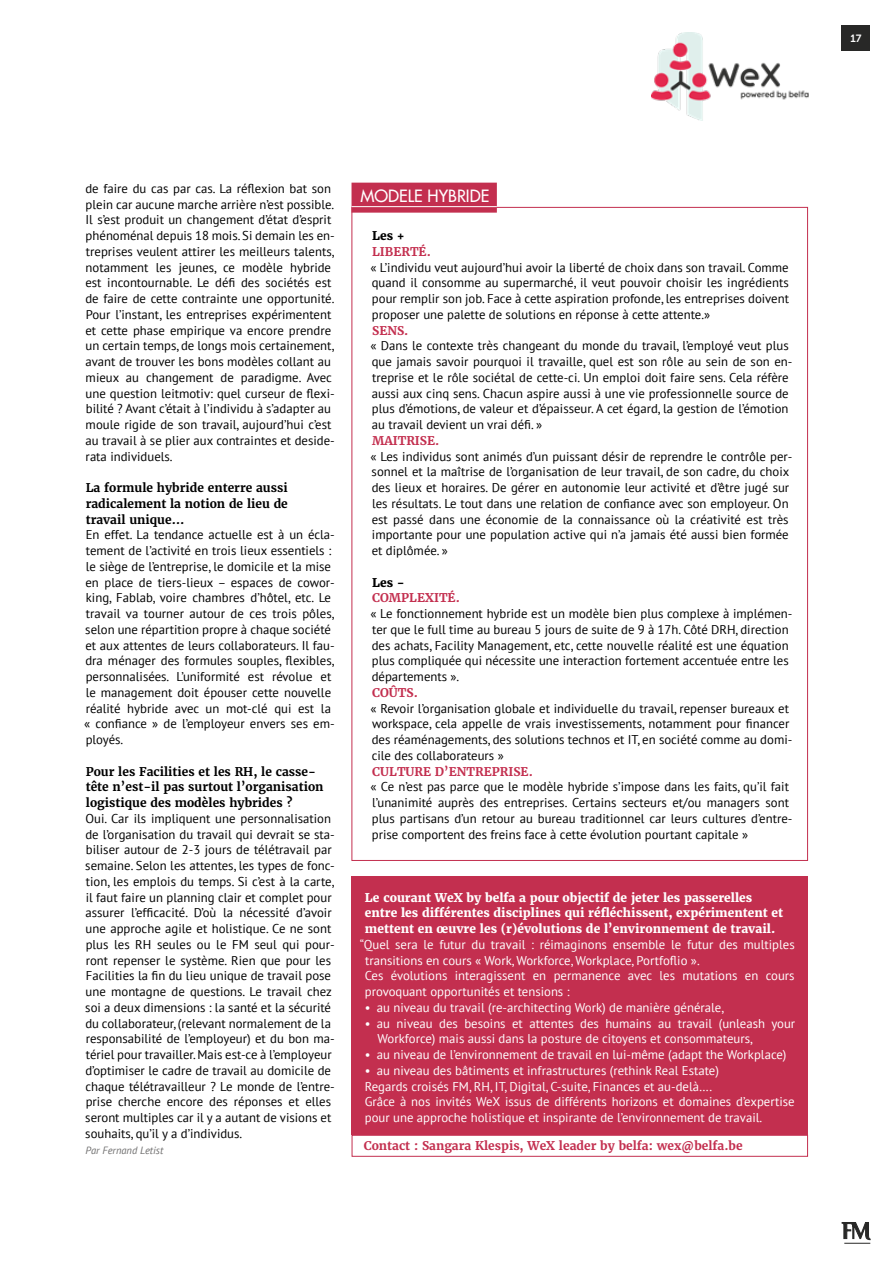
<style>
.page{position:relative;width:893px;height:1263px;background:#fff}
.page>*{position:absolute;margin:0;border:0;box-sizing:border-box;transform-origin:0 0}
.t1{font:16.5px "Futura LT";color:#fff}
.t2{font:12.75px/15.8px "PT Sans";color:#000}
.t3{font:12.75px/15.8px "PT Sans";color:#fff}
.t4{font:800 12px/15.8px "Merriweather";color:#fff}
.t5{font:700 12px/15.8px "Merriweather";color:#000;text-align:justify}
.t6{font:700 12px "Merriweather";color:#c32f4f}
.t7{font:800 12px "Merriweather";color:#000}
.t8{font:italic 10.5px "PT Sans";color:#706f6f}
.t9{font:10.5px "Museo Sans 700";color:#fff}
</style>
<div class="page">
<svg style="left:842px;top:1222px;width:28px;height:22px"></svg>
<div style="left:351px;top:183px;width:146px;height:30px;background:#c32f4f"></div>
<hr style="left:351px;top:206px;width:146px;height:1px;background:#fff">
<div style="left:352px;top:1135px;width:456px;height:22px;border:1px solid #c32f4f"></div>
<div style="left:351px;top:876px;width:457px;height:259px;background:#c32f4f"></div>
<img style="left:651px;top:33px;width:157px;height:87px">
<div style="left:841px;top:25px;width:29px;height:25px;background:#282827"></div>
<p class="t9" style="left:850px;top:32px;width:13px">17</p>
<p class="t2" style="left:85px;top:180px;width:251px">de faire du cas par cas. La réflexion bat son plein car aucune marche arrière n’est possible.<br>Il s’est produit un changement d’état d’esprit phénoménal depuis 18 mois. Si demain les en&shy;treprises veulent attirer les meilleurs talents, notamment les jeunes, ce modèle hybride est incontournable. Le défi des sociétés est de faire de cette contrainte une opportunité.<br>Pour l’instant, les entreprises expérimentent et cette phase empirique va encore prendre un certain temps, de longs mois certainement, avant de trouver les bons modèles collant au mieux au changement de paradigme. Avec une question leitmotiv: quel curseur de flexi&shy;bilité ? Avant c’était à l’individu à s’adapter au moule rigide de son travail, aujourd’hui c’est au travail à se plier aux contraintes et deside&shy;rata individuels.</p>
<p class="t5" style="left:86px;top:480px;width:204px">La formule hybride enterre aussi radicalement la notion de lieu de travail unique…</p>
<p class="t2" style="left:84px;top:527px;width:252px">En effet. La tendance actuelle est à un écla&shy;tement de l’activité en trois lieux essentiels : le siège de l’entreprise, le domicile et la mise en place de tiers-lieux – espaces de cowor&shy;king, Fablab, voire chambres d’hôtel, etc. Le travail va tourner autour de ces trois pôles, selon une répartition propre à chaque société et aux attentes de leurs collaborateurs. Il fau&shy;dra ménager des formules souples, flexibles, personnalisées. L’uniformité est révolue et le management doit épouser cette nouvelle réalité hybride avec un mot-clé qui est la « confiance » de l’employeur envers ses em&shy;ployés.</p>
<p class="t5" style="left:86px;top:763px;width:239px;text-align:left">Pour les Facilities et les RH, le casse&shy;tête n’est-il pas surtout l’organisation logistique des modèles hybrides ?</p>
<p class="t2" style="left:85px;top:810px;width:251px">Oui. Car ils impliquent une personnalisation de l’organisation du travail qui devrait se sta&shy;biliser autour de 2-3 jours de télétravail par semaine. Selon les attentes, les types de fonc&shy;tion, les emplois du temps. Si c’est à la carte, il faut faire un planning clair et complet pour assurer l’efficacité. D’où la nécessité d’avoir une approche agile et holistique. Ce ne sont plus les RH seules ou le FM seul qui pour&shy;ront repenser le système. Rien que pour les Facilities la fin du lieu unique de travail pose une montagne de questions. Le travail chez soi a deux dimensions : la santé et la sécurité du collaborateur, (relevant normalement de la responsabilité de l’employeur) et du bon ma&shy;tériel pour travailler. Mais est-ce à l’employeur d’optimiser le cadre de travail au domicile de chaque télétravailleur ? Le monde de l’entre&shy;prise cherche encore des réponses et elles seront multiples car il y a autant de visions et souhaits, qu’il y a d’individus.</p>
<p class="t8" style="left:86px;top:1143px;width:79px">Par Fernand Letist</p>
<p class="t1" style="left:361px;top:185px;width:130px">MODELE HYBRIDE</p>
<p class="t7" style="left:372px;top:228px;width:34px">Les +</p>
<p class="t6" style="left:372px;top:244px;width:60px">LIBERTÉ.</p>
<p class="t2" style="left:370px;top:259px;width:420px;text-align:justify">« L’individu veut aujourd’hui avoir la liberté de choix dans son travail. Comme quand il consomme au supermarché, il veut pouvoir choisir les ingrédients pour remplir son job. Face à cette aspiration profonde, les entreprises doivent proposer une palette de solutions en réponse à cette attente.»</p>
<p class="t6" style="left:372px;top:323px;width:38px">SENS.</p>
<p class="t2" style="left:370px;top:338px;width:423px">« Dans le contexte très changeant du monde du travail, l’employé veut plus que jamais savoir pourquoi il travaille, quel est son rôle au sein de son en&shy;treprise et le rôle sociétal de cette-ci. Un emploi doit faire sens. Cela réfère aussi aux cinq sens. Chacun aspire aussi à une vie professionnelle source de plus d’émotions, de valeur et d’épaisseur. A cet égard, la gestion de l’émotion au travail devient un vrai défi. »</p>
<p class="t6" style="left:372px;top:433px;width:69px">MAITRISE.</p>
<p class="t2" style="left:370px;top:448px;width:423px">« Les individus sont animés d’un puissant désir de reprendre le contrôle per&shy;sonnel et la maîtrise de l’organisation de leur travail, de son cadre, du choix des lieux et horaires. De gérer en autonomie leur activité et d’être jugé sur les résultats. Le tout dans une relation de confiance avec son employeur. On est passé dans une économie de la connaissance où la créativité est très importante pour une population active qui n’a jamais été aussi bien formée et diplômée. »</p>
<p class="t7" style="left:372px;top:574px;width:34px">Les -</p>
<p class="t6" style="left:372px;top:590px;width:89px">COMPLEXITÉ.</p>
<p class="t2" style="left:370px;top:605px;width:423px">« Le fonctionnement hybride est un modèle bien plus complexe à implémen&shy;ter que le full time au bureau 5 jours de suite de 9 à 17h. Côté DRH, direction des achats, Facility Management, etc, cette nouvelle réalité est une équation plus compliquée qui nécessite une interaction fortement accentuée entre les départements ».</p>
<p class="t6" style="left:372px;top:685px;width:47px">COÛTS.</p>
<p class="t2" style="left:370px;top:700px;width:423px">« Revoir l’organisation globale et individuelle du travail, repenser bureaux et workspace, cela appelle de vrais investissements, notamment pour financer des réaménagements, des solutions technos et IT, en société comme au domi&shy;cile des collaborateurs »</p>
<p class="t6" style="left:372px;top:764px;width:162px">CULTURE D’ENTREPRISE.</p>
<p class="t2" style="left:370px;top:779px;width:423px">« Ce n’est pas parce que le modèle hybride s’impose dans les faits, qu’il fait l’unanimité auprès des entreprises. Certains secteurs et/ou managers sont plus partisans d’un retour au bureau traditionnel car leurs cultures d’entre&shy;prise comportent des freins face à cette évolution pourtant capitale »</p>
<p class="t4" style="left:365px;top:889px;width:420px">Le courant WeX by belfa a pour objectif de jeter les passerelles entre les différentes disciplines qui réfléchissent, expérimentent et mettent en œuvre les (r)évolutions de l’environnement de travail.</p>
<p class="t3" style="left:365px;top:936px;width:431px;text-indent:-5px">“Quel sera le futur du travail : réimaginons ensemble le futur des multiples transitions en cours « Work, Workforce, Workplace, Portfoflio ».<br>Ces évolutions interagissent en permanence avec les mutations en cours provoquant opportunités et tensions :</p>
<p class="t3" style="left:365px;top:999px;width:361px">• au niveau du travail (re-architecting Work) de manière générale,</p>
<p class="t3" style="left:378px;top:1015px;width:419px;text-indent:-13px">• au niveau des besoins et attentes des humains au travail (unleash your<br>Workforce) mais aussi dans la posture de citoyens et consommateurs,</p>
<p class="t3" style="left:365px;top:1046px;width:423px">• au niveau de l’environnement de travail en lui-même (adapt the Workplace)</p>
<p class="t3" style="left:365px;top:1062px;width:431px">• au niveau des bâtiments et infrastructures (rethink Real Estate)<br>Regards croisés FM, RH, IT, Digital, C-suite, Finances et au-delà….<br>Grâce à nos invités WeX issus de différents horizons et domaines d’expertise pour une approche holistique et inspirante de l’environnement de travail.</p>
<p class="t6" style="left:364px;top:1137px;width:380px">Contact : Sangara Klespis, WeX leader by belfa: wex@belfa.be</p>
</div>
